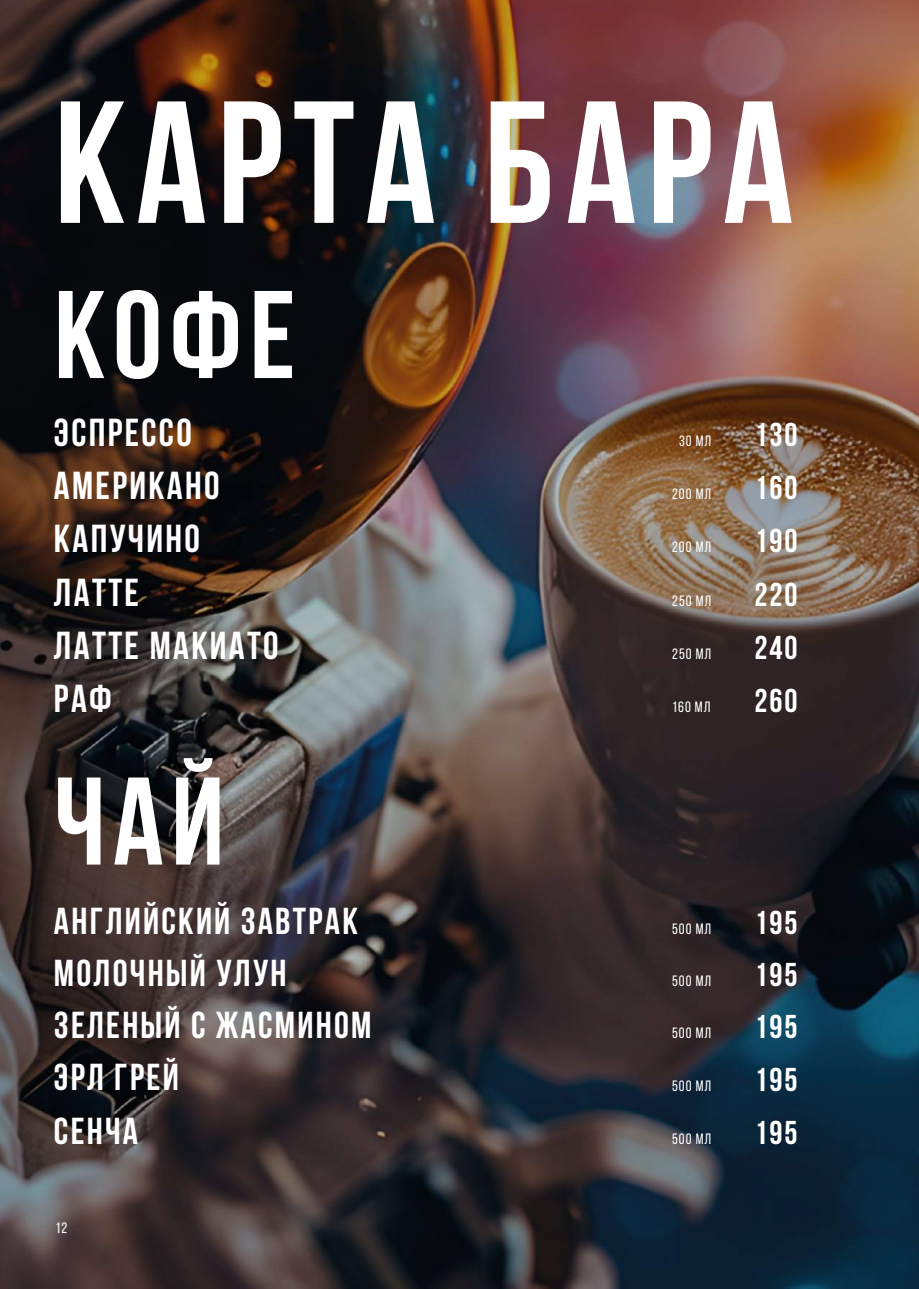
<style>
.page{position:relative;width:919px;height:1289px;background:#fff}
.page>*{position:absolute;margin:0;border:0;box-sizing:border-box;transform-origin:0 0}
.t1{font:700 173.4px "Bebas Neue";letter-spacing:.06em;color:#fff}
.t2{font:700 124.35px "Bebas Neue";letter-spacing:.06em;color:#fff}
.t3{font:700 39px "Bebas Neue";letter-spacing:.06em;color:#fff}
.t4{font:700 37.5px "Bebas Neue";letter-spacing:.06em;color:#fff}
.t5{font:700 33px "Bebas Neue";letter-spacing:.06em;color:#fff}
.t6{font:15px "Bebas Neue";letter-spacing:.06em;color:#fff}
</style>
<div class="page">
<img style="left:0;top:0;width:918px;height:1288px">
<h1 class="t1" style="left:54px;top:68px;width:741px">КАРТА БАРА</h1>
<h2 class="t2" style="left:54px;top:267px;width:243px">КОФЕ</h2>
<p class="t3" style="left:54px;top:411px;width:139px">Эспрессо</p>
<p class="t3" style="left:54px;top:464px;width:167px">Американо</p>
<p class="t3" style="left:54px;top:517px;width:147px">Капучино</p>
<p class="t3" style="left:54px;top:570px;width:86px">Латте</p>
<p class="t3" style="left:54px;top:624px;width:226px">Латте Макиато</p>
<p class="t3" style="left:54px;top:677px;width:59px">раф</p>
<h2 class="t2" style="left:54px;top:753px;width:172px">ЧАЙ</h2>
<p class="t4" style="left:54px;top:900px;width:305px">Английский завтрак</p>
<p class="t4" style="left:54px;top:952px;width:234px">Молочный улун</p>
<p class="t4" style="left:54px;top:1004px;width:319px">Зеленый с жасмином</p>
<p class="t4" style="left:54px;top:1056px;width:126px">Эрл Грей</p>
<p class="t4" style="left:54px;top:1110px;width:86px">Сенча</p>
<p class="t6" style="left:56px;top:1219px;width:13px">12</p>
<p class="t6" style="left:679px;top:432px;width:34px">30 мл</p>
<p class="t6" style="left:672px;top:485px;width:40px">200 мл</p>
<p class="t6" style="left:672px;top:539px;width:40px">200 мл</p>
<p class="t6" style="left:672px;top:592px;width:40px">250 мл</p>
<p class="t6" style="left:672px;top:646px;width:40px">250 мл</p>
<p class="t6" style="left:672px;top:698px;width:40px">160 мл</p>
<p class="t5" style="left:754px;top:416px;width:45px">130</p>
<p class="t5" style="left:754px;top:469px;width:45px">160</p>
<p class="t5" style="left:754px;top:523px;width:45px">190</p>
<p class="t5" style="left:754px;top:576px;width:45px">220</p>
<p class="t5" style="left:754px;top:629px;width:45px">240</p>
<p class="t5" style="left:754px;top:682px;width:45px">260</p>
<p class="t6" style="left:672px;top:920px;width:40px">500 мл</p>
<p class="t6" style="left:672px;top:972px;width:40px">500 мл</p>
<p class="t6" style="left:672px;top:1025px;width:40px">500 мл</p>
<p class="t6" style="left:672px;top:1077px;width:40px">500 мл</p>
<p class="t6" style="left:672px;top:1130px;width:40px">500 мл</p>
<p class="t5" style="left:754px;top:904px;width:45px">195</p>
<p class="t5" style="left:754px;top:956px;width:45px">195</p>
<p class="t5" style="left:754px;top:1008px;width:45px">195</p>
<p class="t5" style="left:754px;top:1061px;width:45px">195</p>
<p class="t5" style="left:754px;top:1114px;width:45px">195</p>
</div>
